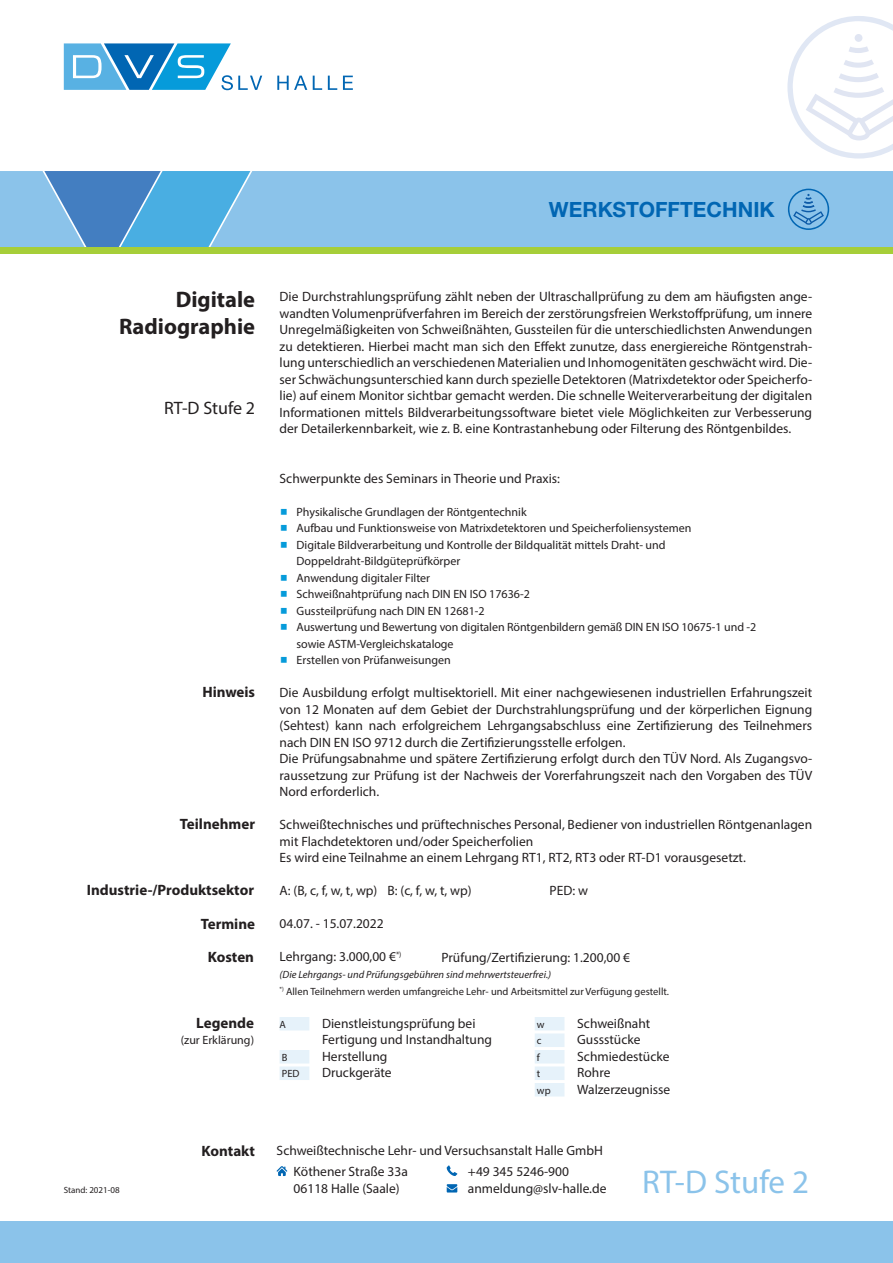
<style>
.page{position:relative;width:893px;height:1263px;background:#fff}
.page>*{position:absolute;margin:0;border:0;box-sizing:border-box;transform-origin:0 0}
.t1{font:33px "Myriad Pro";color:#8bc3ea}
.t2{font:700 22.5px/27px "Myriad Pro";color:#231f20;text-align:right}
.t3{font:700 21px "Helvetica Neue LT Std";color:#0166b3}
.t4{font:18px "Myriad Pro";color:#231f20}
.t5{font:700 15px "Myriad Pro";color:#231f20}
.t6{font:13.5px/16.5px "Myriad Pro";color:#231f20}
.t7{font:12px/16.5px "Myriad Pro";color:#231f20}
.t8{font:10.5px/16.5px "Myriad Pro";color:#231f20}
.t9{font:9px "Myriad Pro";color:#231f20}
.s1{font-style:italic}
</style>
<div class="page">
<svg style="left:277px;top:1166px;width:10px;height:10px"></svg>
<svg style="left:447px;top:1165px;width:10px;height:11px"></svg>
<svg style="left:447px;top:1184px;width:10px;height:8px"></svg>
<div style="left:280px;top:1017px;width:29px;height:13px;background:#e6f2fa"></div>
<div style="left:535px;top:1017px;width:29px;height:13px;background:#e6f2fa"></div>
<div style="left:535px;top:1033px;width:29px;height:14px;background:#e6f2fa"></div>
<div style="left:280px;top:1050px;width:29px;height:13px;background:#e6f2fa"></div>
<div style="left:535px;top:1050px;width:29px;height:13px;background:#e6f2fa"></div>
<div style="left:280px;top:1066px;width:29px;height:14px;background:#e6f2fa"></div>
<div style="left:535px;top:1066px;width:29px;height:14px;background:#e6f2fa"></div>
<div style="left:535px;top:1083px;width:29px;height:13px;background:#e6f2fa"></div>
<div style="left:250px;top:171px;width:643px;height:77px;background:#8bc3ea"></div>
<svg style="left:0;top:171px;width:250px;height:77px;background:#61a8d9"></svg>
<div style="left:0;top:1221px;width:893px;height:42px;background:#8bc3ea"></div>
<svg style="left:64px;top:43px;width:198px;height:47px"></svg>
<svg style="left:277px;top:76px;width:30px;height:14px"></svg>
<svg style="left:313px;top:76px;width:9px;height:14px"></svg>
<svg style="left:328px;top:76px;width:9px;height:14px"></svg>
<svg style="left:343px;top:76px;width:10px;height:14px"></svg>
<div style="left:0;top:248px;width:893px;height:6px;background:#a6ce39"></div>
<svg style="left:788px;top:189px;width:41px;height:41px;background:#6eaddc"></svg>
<svg style="left:787px;top:16px;width:106px;height:143px"></svg>
<h3 class="t3" style="left:549px;top:196px;width:227px">WERKSTOFFTECHNIK</h3>
<h2 class="t2" style="left:119px;top:285px;width:138px">Digitale<br>Radiographie</h2>
<h3 class="t4" style="left:164px;top:397px;width:92px">RT-D Stufe 2</h3>
<p class="t5" style="left:202px;top:683px;width:54px">Hinweis</p>
<p class="t5" style="left:180px;top:815px;width:77px">Teilnehmer</p>
<p class="t5" style="left:87px;top:881px;width:169px">Industrie-/Produktsektor</p>
<p class="t5" style="left:201px;top:914px;width:56px">Termine</p>
<p class="t5" style="left:208px;top:947px;width:48px">Kosten</p>
<p class="t5" style="left:196px;top:1013px;width:59px">Legende</p>
<p class="t7" style="left:181px;top:1031px;width:75px">(zur Erklärung)</p>
<p class="t9" style="left:64px;top:1184px;width:58px">Stand: 2021-08</p>
<p class="t5" style="left:202px;top:1142px;width:55px">Kontakt</p>
<p class="t6" style="left:280px;top:288px;width:534px;text-align:justify">Die Durchstrahlungsprüfung zählt neben der Ultraschallprüfung zu dem am häufigsten ange&shy;wandten Volumenprüfverfahren im Bereich der zerstörungsfreien Werkstoffprüfung, um innere Unregelmäßigkeiten von Schweißnähten, Gussteilen für die unterschiedlichsten Anwendungen zu detektieren. Hierbei macht man sich den Effekt zunutze, dass energiereiche Röntgenstrah&shy;lung unterschiedlich an verschiedenen Materialien und Inhomogenitäten geschwächt wird. Die&shy;ser Schwächungsunterschied kann durch spezielle Detektoren (Matrixdetektor oder Speicherfo&shy;lie) auf einem Monitor sichtbar gemacht werden. Die schnelle Weiterverarbeitung der digitalen Informationen mittels Bildverarbeitungssoftware bietet viele Möglichkeiten zur Verbesserung der Detailerkennbarkeit, wie z. B. eine Kontrastanhebung oder Filterung des Röntgenbildes.</p>
<p class="t6" style="left:280px;top:470px;width:282px">Schwerpunkte des Seminars in Theorie und Praxis:</p>
<p class="t7" style="left:297px;top:503px;width:461px">Physikalische Grundlagen der Röntgentechnik<br>Aufbau und Funktionsweise von Matrixdetektoren und Speicherfoliensystemen<br>Digitale Bildverarbeitung und Kontrolle der Bildqualität mittels Draht- und Doppeldraht-Bildgüteprüfkörper<br>Anwendung digitaler Filter<br>Schweißnahtprüfung nach DIN EN ISO 17636-2<br>Gussteilprüfung nach DIN EN 12681-2<br>Auswertung und Bewertung von digitalen Röntgenbildern gemäß DIN EN ISO 10675-1 und -2 sowie ASTM-Vergleichskataloge<br>Erstellen von Prüfanweisungen</p>
<p class="t6" style="left:280px;top:684px;width:534px">Die Ausbildung erfolgt multisektoriell. Mit einer nachgewiesenen industriellen Erfahrungszeit von 12 Monaten auf dem Gebiet der Durchstrahlungsprüfung und der körperlichen Eignung (Sehtest) kann nach erfolgreichem Lehrgangsabschluss eine Zertifizierung des Teilnehmers nach DIN EN ISO 9712 durch die Zertifizierungsstelle erfolgen.<br>Die Prüfungsabnahme und spätere Zertifizierung erfolgt durch den TÜV Nord. Als Zugangsvo&shy;raussetzung zur Prüfung ist der Nachweis der Vorerfahrungszeit nach den Vorgaben des TÜV Nord erforderlich.</p>
<p class="t6" style="left:280px;top:816px;width:534px">Schweißtechnisches und prüftechnisches Personal, Bediener von industriellen Röntgenanlagen mit Flachdetektoren und/oder Speicherfolien<br>Es wird eine Teilnahme an einem Lehrgang RT1, RT2, RT3 oder RT-D1 vorausgesetzt.</p>
<p class="t6" style="left:280px;top:882px;width:194px">A: (B, c, f, w, t, wp) B: (c, f, w, t, wp)</p>
<p class="t6" style="left:550px;top:882px;width:40px">PED: w</p>
<p class="t6" style="left:280px;top:915px;width:106px">04.07. - 15.07.2022</p>
<p class="t6" style="left:280px;top:948px;width:123px">Lehrgang: 3.000,00 €<sup>*)</sup></p>
<p class="t6" style="left:442px;top:948px;width:190px">Prüfung/Zertifizierung: 1.200,00 €</p>
<p class="t8" style="left:280px;top:966px;width:391px"><span class="s1">(Die Lehrgangs- und Prüfungsgebühren sind mehrwertsteuerfrei.)<br></span><sup>*)</sup> Allen Teilnehmern werden umfangreiche Lehr- und Arbeitsmittel zur Verfügung gestellt.</p>
<p class="t8" style="left:280px;top:1015px;width:8px">A</p>
<p class="t6" style="left:322px;top:1014px;width:155px">Dienstleistungsprüfung bei</p>
<p class="t8" style="left:537px;top:1015px;width:9px">w</p>
<p class="t6" style="left:577px;top:1014px;width:75px">Schweißnaht</p>
<p class="t6" style="left:322px;top:1031px;width:171px">Fertigung und Instandhaltung</p>
<p class="t8" style="left:537px;top:1032px;width:6px">c</p>
<p class="t6" style="left:577px;top:1031px;width:65px">Gussstücke</p>
<p class="t8" style="left:282px;top:1048px;width:7px">B</p>
<p class="t6" style="left:322px;top:1047px;width:67px">Herstellung</p>
<p class="t8" style="left:537px;top:1048px;width:5px">f</p>
<p class="t6" style="left:577px;top:1047px;width:94px">Schmiedestücke</p>
<p class="t8" style="left:282px;top:1065px;width:19px">PED</p>
<p class="t6" style="left:322px;top:1064px;width:71px">Druckgeräte</p>
<p class="t8" style="left:537px;top:1065px;width:5px">t</p>
<p class="t6" style="left:577px;top:1064px;width:35px">Rohre</p>
<p class="t8" style="left:537px;top:1081px;width:15px">wp</p>
<p class="t6" style="left:577px;top:1080px;width:95px">Walzerzeugnisse</p>
<p class="t6" style="left:294px;top:1140px;width:311px;line-height:20.7px;text-indent:-17px">Schweißtechnische Lehr- und Versuchsanstalt Halle GmbH<br>Köthener Straße 33a</p>
<p class="t6" style="left:468px;top:1163px;width:103px">+49 345 5246-900</p>
<p class="t6" style="left:294px;top:1179px;width:108px">06118 Halle (Saale)</p>
<p class="t6" style="left:468px;top:1179px;width:140px">anmeldung@slv-halle.de</p>
<h1 class="t1" style="left:642px;top:1161px;width:168px">RT-D Stufe 2</h1>
</div>
